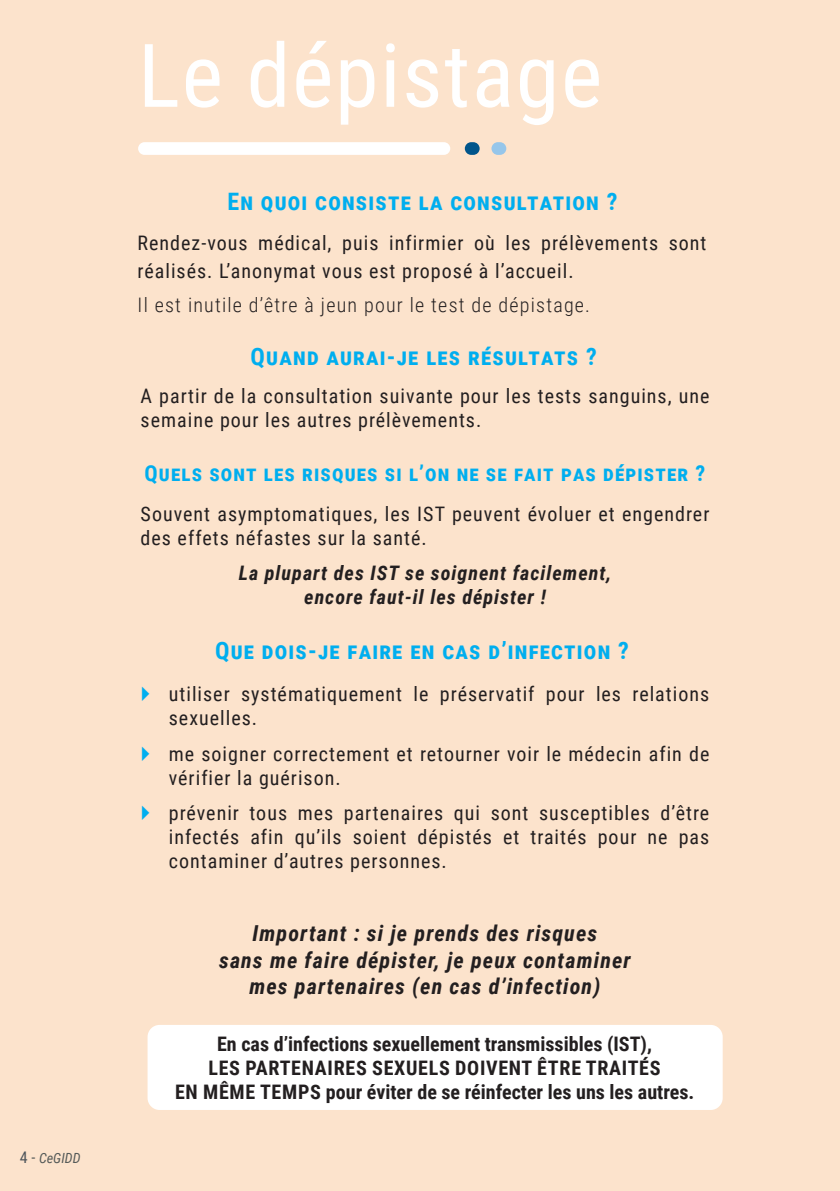
<style>
.page{position:relative;width:840px;height:1191px;background:#fff}
.page>*{position:absolute;margin:0;border:0;box-sizing:border-box;transform-origin:0 0}
.numbers{font:88px "Roboto Condensed";letter-spacing:.02em;color:#fff}
.your_title{font:700 24px "Roboto Condensed";letter-spacing:.05em;color:#00aeef}
.énumération1{font:italic 700 22px/26.4px "Roboto Condensed";letter-spacing:.05em;color:#231f20;text-align:center}
.your_title-2{font:700 22px "Roboto Condensed";letter-spacing:.05em;color:#00aeef}
.énumération1-2{font:20px/24px "Roboto Condensed";letter-spacing:.05em;color:#231f20}
.t1{font:700 20px/24px "Roboto Condensed";color:#231f20;text-align:center}
.full_text_black{font:20px/28px "Roboto Condensed";letter-spacing:.05em;color:#231f20}
.énumération1-3{font:italic 700 20px/24px "Roboto Condensed";letter-spacing:.05em;color:#231f20;text-align:center}
.full_text_black-2{font:300 20px "Roboto Condensed";letter-spacing:.06em;color:#231f20}
.t2{font:italic 14px "Roboto Condensed";color:#555a58}
.s1{font-style:normal;font-size:16px;color:#4d545a}
.s2{font-style:normal;font-size:16px}
</style>
<div class="page">
<div style="left:0;top:0;width:839px;height:1191px;background:#fce3cc"></div>
<div style="left:138px;top:142px;width:312px;height:13px;background:#fff;border-radius:6px"></div>
<div style="left:464px;top:142px;width:15px;height:13px;background:#00558b;border-radius:6px"></div>
<div style="left:491px;top:142px;width:15px;height:13px;background:#96c6ea;border-radius:6px"></div>
<div style="left:147px;top:1025px;width:575px;height:85px;background:#fff;border-radius:12px"></div>
<p class="t2" style="left:20px;top:1148px;width:62px"><span class="s1">4</span> <span class="s2">-</span> CeGIDD</p>
<p class="numbers" style="left:138px;top:14px;width:465px">Le dépistage</p>
<p class="your_title" style="left:227px;top:185px;width:391px">En quoi consiste la consultation ?</p>
<p class="full_text_black" style="left:137px;top:228px;width:570px">Rendez-vous médical, puis infirmier où les prélèvements sont réalisés. L’anonymat vous est proposé à l’accueil.</p>
<p class="full_text_black-2" style="left:137px;top:291px;width:453px">Il est inutile d’être à jeun pour le test de dépistage.</p>
<p class="your_title" style="left:250px;top:339px;width:348px">Quand aurai-je les résultats ?</p>
<p class="énumération1-2" style="left:140px;top:383px;width:570px">A partir de la consultation suivante pour les tests sanguins, une semaine pour les autres prélèvements.</p>
<p class="your_title-2" style="left:144px;top:458px;width:562px">Quels sont les risques si l’on ne se fait pas dépister ?</p>
<p class="énumération1-2" style="left:140px;top:501px;width:570px">Souvent asymptomatiques, les IST peuvent évoluer et engendrer des effets néfastes sur la santé.</p>
<p class="énumération1-3" style="left:238px;top:560px;width:374px">La plupart des IST se soignent facilement, encore faut-il les dépister !</p>
<p class="your_title" style="left:215px;top:633px;width:415px">Que dois-je faire en cas d’infection ?</p>
<p class="énumération1-2" style="left:169px;top:681px;width:541px">utiliser systématiquement le préservatif pour les relations sexuelles.</p>
<p class="énumération1-2" style="left:169px;top:741px;width:541px">me soigner correctement et retourner voir le médecin afin de vérifier la guérison.</p>
<p class="énumération1-2" style="left:169px;top:800px;width:541px;text-align:justify">prévenir tous mes partenaires qui sont susceptibles d’être infectés afin qu’ils soient dépistés et traités pour ne pas contaminer d’autres personnes.</p>
<p class="énumération1" style="left:219px;top:919px;width:413px">Important : si je prends des risques<br>sans me faire dépister, je peux contaminer mes partenaires (en cas d’infection)</p>
<p class="t1" style="left:175px;top:1031px;width:520px">En cas d’infections sexuellement transmissibles (IST),<br>LES PARTENAIRES SEXUELS DOIVENT ÊTRE TRAITÉS<br>EN MÊME TEMPS pour éviter de se réinfecter les uns les autres.</p>
</div>
